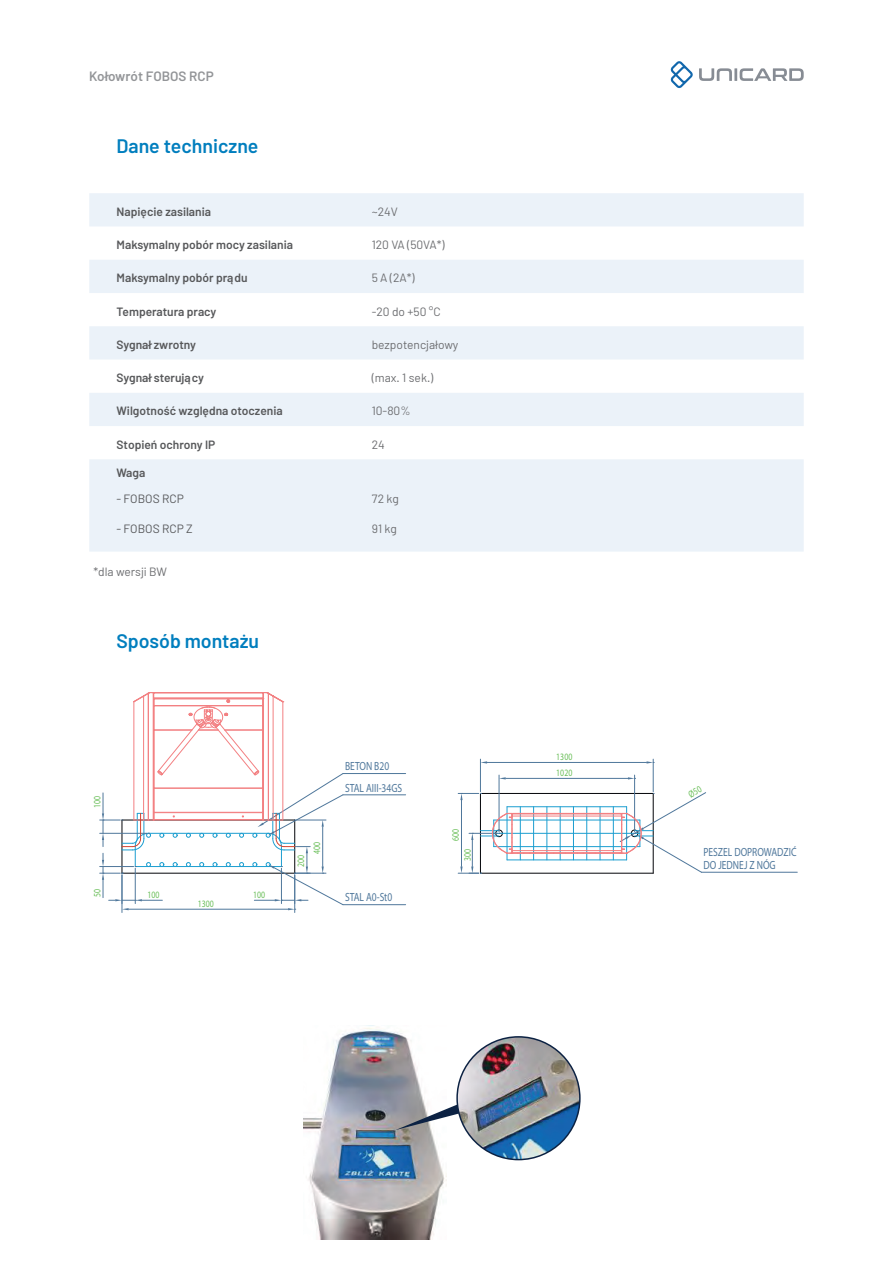
<style>
.page{position:relative;width:893px;height:1263px;background:#fff}
.page>*{position:absolute;margin:0;border:0;box-sizing:border-box;transform-origin:0 0}
.basic_opis{font:600 19.5px "Barlow";color:#007ebe}
.t1{font:600 13.5px "Barlow";color:#939598}
.tabela_pogrubiony{font:600 12px "Barlow";color:#57585a}
.tabela_regular{font:12px "Barlow";color:#6c6d70}
.basic_opis-2{font:12px "Barlow";color:#6c6d70}
.basic_opis-3{font:12px "Barlow";color:#57585a}
.t2{font:11.85px/21.3px "Myriad Pro";color:#4f779b;scale:.8 1}
.t3{font:9.75px "Myriad Pro";color:#69be58;scale:.8 1}
</style>
<div class="page">
<svg style="left:699px;top:68px;width:105px;height:13px"></svg>
<svg style="left:671px;top:61px;width:22px;height:27px"></svg>
<svg style="left:89px;top:193px;width:715px;height:359px;fill:#ebf2f9"></svg>
<img style="left:304px;top:1028px;width:141px;height:211px">
<svg style="left:395px;top:1105px;width:65px;height:25px"></svg>
<img style="left:457px;top:1037px;width:123px;height:122px;border-radius:61px">
<div style="left:456px;top:1036px;width:125px;height:124px;border:2px solid #0c2243;border-radius:50%"></div>
<hr style="left:343px;top:773px;width:63px;height:1px;background:#4f779b">
<hr style="left:343px;top:904px;width:63px;height:1px;background:#4f779b">
<hr style="left:343px;top:794px;width:63px;height:1px;background:#4f779b">
<hr style="left:122px;top:875px;width:1px;height:37px;background:#4f779b">
<hr style="left:294px;top:875px;width:1px;height:37px;background:#4f779b">
<svg style="left:100px;top:692px;width:244px;height:218px"></svg>
<hr style="left:701px;top:872px;width:96px;height:1px;background:#4f779b">
<hr style="left:499px;top:775px;width:1px;height:57px;background:#4f779b">
<hr style="left:634px;top:775px;width:1px;height:57px;background:#4f779b">
<hr style="left:506px;top:778px;width:122px;height:1px;background:#4f779b">
<svg style="left:499px;top:777px;width:7px;height:2px"></svg>
<svg style="left:628px;top:777px;width:8px;height:2px"></svg>
<hr style="left:480px;top:759px;width:1px;height:33px;background:#4f779b">
<hr style="left:653px;top:759px;width:1px;height:33px;background:#4f779b">
<hr style="left:487px;top:762px;width:160px;height:1px;background:#4f779b">
<svg style="left:458px;top:786px;width:249px;height:88px"></svg>
<p class="t1" style="left:89px;top:68px;width:126px">Kołowrót FOBOS RCP</p>
<p class="basic_opis" style="left:117px;top:134px;width:143px">Dane techniczne</p>
<p class="tabela_pogrubiony" style="left:117px;top:204px;width:96px">Napięcie zasilania</p>
<p class="tabela_regular" style="left:372px;top:204px;width:28px">~24V</p>
<p class="tabela_pogrubiony" style="left:117px;top:237px;width:178px">Maksymalny pobór mocy zasilania</p>
<p class="tabela_regular" style="left:372px;top:237px;width:74px">120 VA (50VA*)</p>
<p class="tabela_pogrubiony" style="left:117px;top:271px;width:133px">Maksymalny pobór prądu</p>
<p class="tabela_regular" style="left:372px;top:271px;width:44px">5 A (2A*)</p>
<p class="tabela_pogrubiony" style="left:117px;top:304px;width:101px">Temperatura pracy</p>
<p class="tabela_regular" style="left:372px;top:304px;width:70px">-20 do +50 °C</p>
<p class="tabela_pogrubiony" style="left:117px;top:337px;width:81px">Sygnał zwrotny</p>
<p class="tabela_regular" style="left:372px;top:337px;width:88px">bezpotencjałowy</p>
<p class="tabela_pogrubiony" style="left:117px;top:370px;width:89px">Sygnał sterujący</p>
<p class="tabela_regular" style="left:372px;top:370px;width:63px">(max. 1 sek.)</p>
<p class="tabela_pogrubiony" style="left:117px;top:404px;width:168px">Wilgotność względna otoczenia</p>
<p class="tabela_regular" style="left:372px;top:404px;width:40px">10-80%</p>
<p class="tabela_pogrubiony" style="left:117px;top:437px;width:100px">Stopień ochrony IP</p>
<p class="tabela_regular" style="left:372px;top:437px;width:15px">24</p>
<p class="tabela_pogrubiony" style="left:117px;top:466px;width:30px">Waga</p>
<p class="basic_opis-3" style="left:116px;top:491px;width:69px">- FOBOS RCP</p>
<p class="basic_opis-2" style="left:372px;top:491px;width:28px">72 kg</p>
<p class="basic_opis-2" style="left:372px;top:521px;width:26px">91 kg</p>
<p class="basic_opis-3" style="left:116px;top:521px;width:78px">- FOBOS RCP Z</p>
<p class="basic_opis-2" style="left:93px;top:564px;width:75px">*dla wersji BW</p>
<p class="basic_opis" style="left:116px;top:629px;width:144px">Sposób montażu</p>
<p class="t3" style="left:91px;top:808px;width:17px;rotate:-90deg">100</p>
<p class="t3" style="left:91px;top:897px;width:12px;rotate:-90deg">50</p>
<p class="t3" style="left:147px;top:888px;width:17px">100</p>
<p class="t3" style="left:198px;top:897px;width:22px">1300</p>
<p class="t3" style="left:253px;top:888px;width:17px">100</p>
<p class="t3" style="left:295px;top:867px;width:17px;rotate:-90deg">200</p>
<p class="t3" style="left:311px;top:854px;width:17px;rotate:-90deg">400</p>
<p class="t2" style="left:345px;top:755px;width:73px">BETON B20<br>STAL AIII-34GS</p>
<p class="t2" style="left:345px;top:887px;width:61px">STAL A0-St0</p>
<p class="t3" style="left:450px;top:841px;width:17px;rotate:-90deg">600</p>
<p class="t3" style="left:461px;top:861px;width:17px;rotate:-90deg">300</p>
<p class="t3" style="left:556px;top:750px;width:22px">1300</p>
<p class="t3" style="left:556px;top:766px;width:22px">1020</p>
<p class="t2" style="left:703px;top:841px;width:118px">PESZEL DOPROWADZIĆ</p>
<p class="t2" style="left:703px;top:854px;width:92px">DO JEDNEJ Z NÓG</p>
</div>
